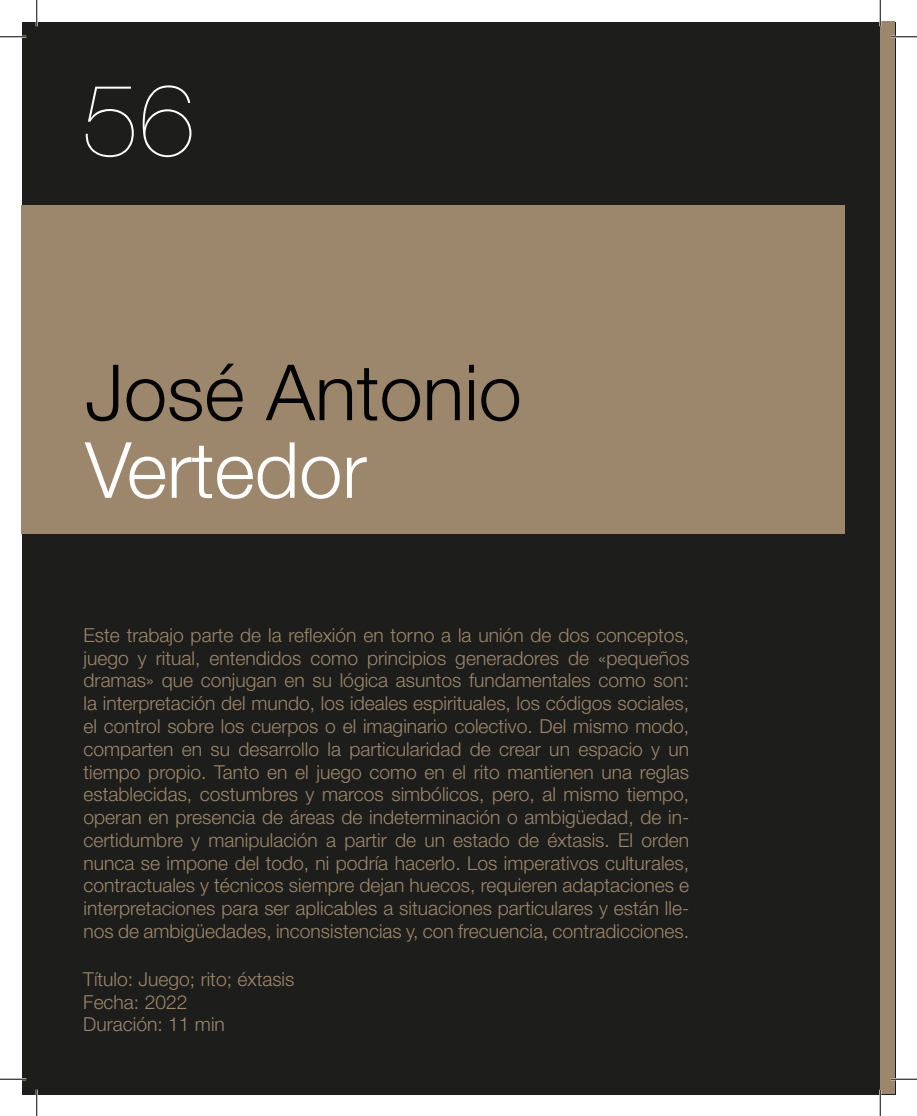
<style>
.page{position:relative;width:917px;height:1116px;background:#fff}
.page>*{position:absolute;margin:0;border:0;box-sizing:border-box;transform-origin:0 0}
.t1{font:200 102.02px "Helvetica Neue";color:#fff}
.t2{font:300 77.52px "Helvetica Neue";color:#020304}
.t3{font:300 77.52px "Helvetica Neue";color:#fff}
.t4{font:300 19.25px/22.8px "Helvetica Neue LT Pro";color:#9c876c}
</style>
<div class="page">
<div style="left:22px;top:22px;width:873px;height:1071px;background:#1d1d1b"></div>
<div style="left:22px;top:205px;width:823px;height:328px;background:#9c876c"></div>
<div style="left:880px;top:22px;width:15px;height:1071px;background:#9c876c"></div>
<hr style="left:0;top:36px;width:26px;height:2px;background:#fff">
<hr style="left:891px;top:36px;width:26px;height:2px;background:#fff">
<hr style="left:0;top:1077px;width:26px;height:3px;background:#fff">
<hr style="left:891px;top:1077px;width:26px;height:3px;background:#fff">
<hr style="left:36px;top:0;width:2px;height:26px;background:#fff">
<hr style="left:36px;top:1089px;width:2px;height:26px;background:#fff">
<hr style="left:879px;top:0;width:2px;height:26px;background:#fff">
<hr style="left:879px;top:1089px;width:2px;height:26px;background:#fff">
<svg style="left:0;top:36px;width:26px;height:1px"></svg>
<svg style="left:891px;top:36px;width:26px;height:1px"></svg>
<svg style="left:0;top:1078px;width:26px;height:1px"></svg>
<svg style="left:891px;top:1078px;width:26px;height:1px"></svg>
<svg style="left:36px;top:0;width:1px;height:26px"></svg>
<svg style="left:36px;top:1089px;width:1px;height:26px"></svg>
<svg style="left:880px;top:0;width:1px;height:26px"></svg>
<svg style="left:880px;top:1089px;width:1px;height:26px"></svg>
<h1 class="t1" style="left:82px;top:41px;width:115px">56</h1>
<h2 class="t2" style="left:85px;top:330px;width:438px">José Antonio</h2>
<h2 class="t3" style="left:85px;top:407px;width:283px">Vertedor</h2>
<p class="t4" style="left:84px;top:623px;width:607px;text-align:justify">Este trabajo parte de la reflexión en torno a la unión de dos conceptos, juego y ritual, entendidos como principios generadores de «pequeños dramas» que conjugan en su lógica asuntos fundamentales como son: la interpretación del mundo, los ideales espirituales, los códigos sociales, el control sobre los cuerpos o el imaginario colectivo. Del mismo modo, comparten en su desarrollo la particularidad de crear un espacio y un tiempo propio. Tanto en el juego como en el rito mantienen una reglas establecidas, costumbres y marcos simbólicos, pero, al mismo tiempo, operan en presencia de áreas de indeterminación o ambigüedad, de in&shy;certidumbre y manipulación a partir de un estado de éxtasis. El orden nunca se impone del todo, ni podría hacerlo. Los imperativos culturales, contractuales y técnicos siempre dejan huecos, requieren adaptaciones e interpretaciones para ser aplicables a situaciones particulares y están lle&shy;nos de ambigüedades, inconsistencias y, con frecuencia, contradicciones.</p>
<p class="t4" style="left:83px;top:967px;width:213px">Título: Juego; rito; éxtasis<br>Fecha: 2022<br>Duración: 11 min</p>
</div>
